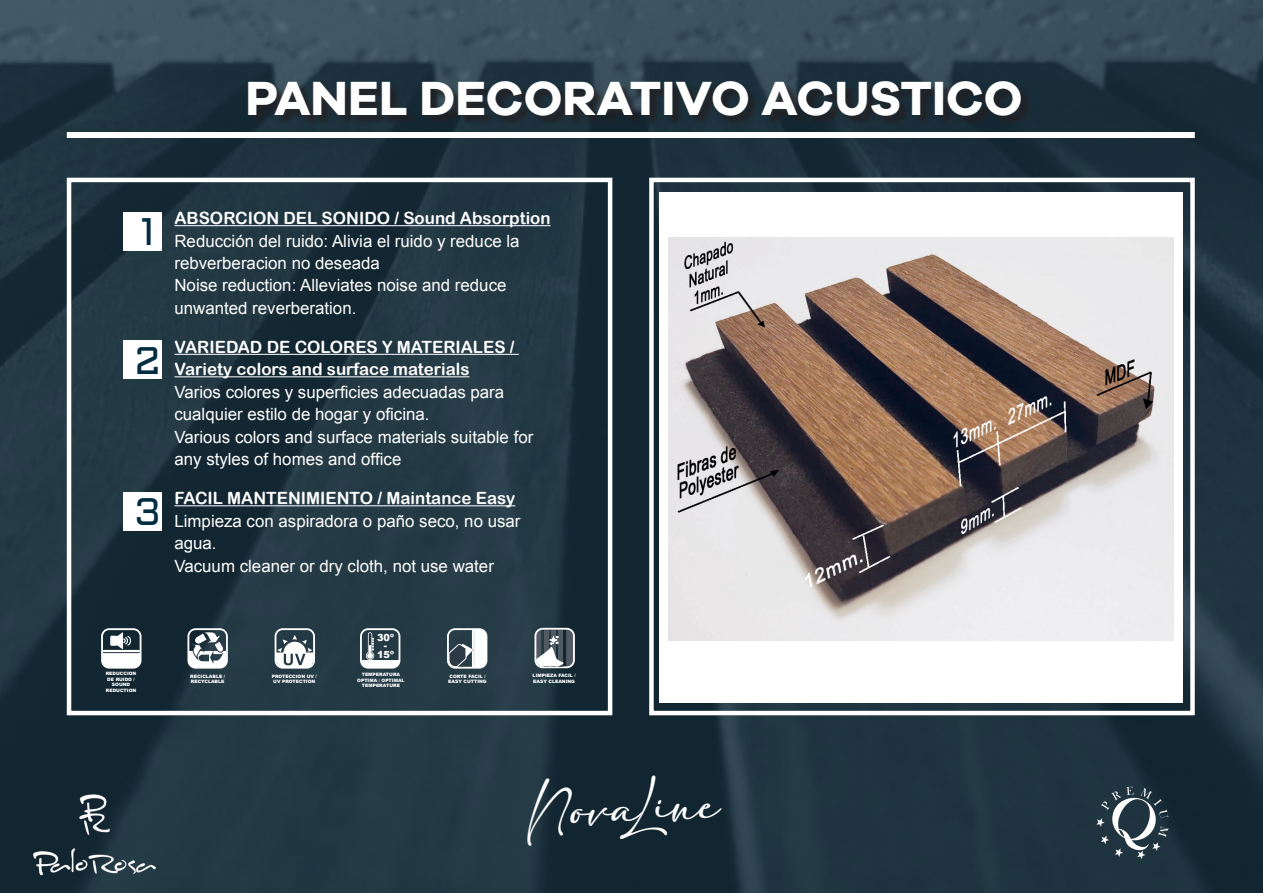
<style>
.page{position:relative;width:1263px;height:893px;background:#fff}
.page>*{position:absolute;margin:0;border:0;box-sizing:border-box;transform-origin:0 0}
.t1{font:700 49.5px "Galyon";color:#fff}
.t2{font:38.25px "Aldrich";color:#012c41}
.t3{font:36.9px "adelia";color:#fff}
.t4{font:16.8px/22.5px "Arial";color:#fff}
.t5{font:16.8px/22.5px "Arial Rounded MT Bold";color:#fff}
.t6{font:900 9.75px/8.4px "Arial";color:#fff;text-align:center}
.t7{font:900 4.5px/5.4px "Arial";color:#fff;text-align:center}
</style>
<div class="page">
<img style="left:0;top:0;width:1263px;height:892px">
<img style="left:22px;top:787px;width:145px;height:94px">
<hr style="left:174px;top:225px;width:377px;height:1px;background:#fff">
<hr style="left:174px;top:354px;width:345px;height:1px;background:#fff">
<hr style="left:174px;top:376px;width:296px;height:1px;background:#fff">
<hr style="left:174px;top:505px;width:341px;height:1px;background:#fff">
<div style="left:124px;top:212px;width:38px;height:38px;background:#fff"></div>
<div style="left:124px;top:340px;width:38px;height:39px;background:#fff"></div>
<div style="left:124px;top:492px;width:38px;height:39px;background:#fff"></div>
<svg style="left:101px;top:628px;width:40px;height:41px"></svg>
<svg style="left:187px;top:628px;width:41px;height:41px"></svg>
<svg style="left:360px;top:628px;width:40px;height:41px"></svg>
<svg style="left:447px;top:628px;width:40px;height:41px"></svg>
<svg style="left:275px;top:628px;width:40px;height:41px"></svg>
<svg style="left:534px;top:628px;width:41px;height:40px"></svg>
<div style="left:67px;top:178px;width:545px;height:537px;border:4px solid #fff"></div>
<div style="left:649px;top:178px;width:546px;height:537px;border:4px solid #fff"></div>
<svg style="left:1096px;top:787px;width:72px;height:72px;background:#44555f"></svg>
<div style="left:659px;top:192px;width:524px;height:510px;background:#fff"></div>
<img style="left:669px;top:238px;width:504px;height:402px">
<div style="left:250px;top:83px;width:782px;height:44px;background:#231f20;opacity:.75"></div>
<div style="left:67px;top:132px;width:1128px;height:6px;background:#fff"></div>
<h1 class="t1" style="left:246px;top:68px;width:779px">PANEL DECORATIVO ACUSTICO</h1>
<h2 class="t2" style="left:141px;top:205px;width:15px">1</h2>
<h2 class="t2" style="left:135px;top:334px;width:28px">2</h2>
<h2 class="t2" style="left:135px;top:485px;width:27px">3</h2>
<p class="t5" style="left:174px;top:207px;width:378px">ABSORCION DEL SONIDO / Sound Absorption</p>
<p class="t4" style="left:174px;top:230px;width:347px">Reducción del ruido: Alivia el ruido y reduce la rebverberacion no deseada<br>Noise reduction: Alleviates noise and reduce unwanted reverberation.</p>
<p class="t5" style="left:174px;top:335px;width:342px">VARIEDAD DE COLORES Y MATERIALES /<br>Variety colors and surface materials</p>
<p class="t4" style="left:174px;top:381px;width:360px">Varios colores y superficies adecuadas para cualquier estilo de hogar y oficina.<br>Various colors and surface materials suitable for any styles of homes and office</p>
<p class="t5" style="left:174px;top:487px;width:342px">FACIL MANTENIMIENTO / Maintance Easy</p>
<p class="t4" style="left:174px;top:510px;width:348px">Limpieza con aspiradora o paño seco, no usar agua.<br>Vacuum cleaner or dry cloth, not use water</p>
<p class="t7" style="left:106px;top:671px;width:32px">REDUCCION<br>DE RUIDO /<br>SOUND<br>REDUCTION</p>
<p class="t7" style="left:190px;top:673px;width:36px;text-align:left">RECICLABLE /<br>RECYCLABLE</p>
<p class="t6" style="left:377px;top:633px;width:18px">30º -<br>15º</p>
<p class="t7" style="left:357px;top:672px;width:49px">TEMPERATURA<br>OPTIMA / OPTIMAL<br>TEMPERATURE</p>
<p class="t7" style="left:448px;top:673px;width:40px;text-align:left">CORTE FACIL /<br>EASY CUTTING</p>
<p class="t7" style="left:272px;top:673px;width:47px">PROTECCION UV /<br>UV PROTECTION</p>
<p class="t7" style="left:533px;top:673px;width:45px;text-align:left">LIMPIEZA FACIL /<br>EASY CLEANING</p>
<h3 class="t3" style="left:528px;top:787px;width:194px">NovaLine</h3>
</div>
